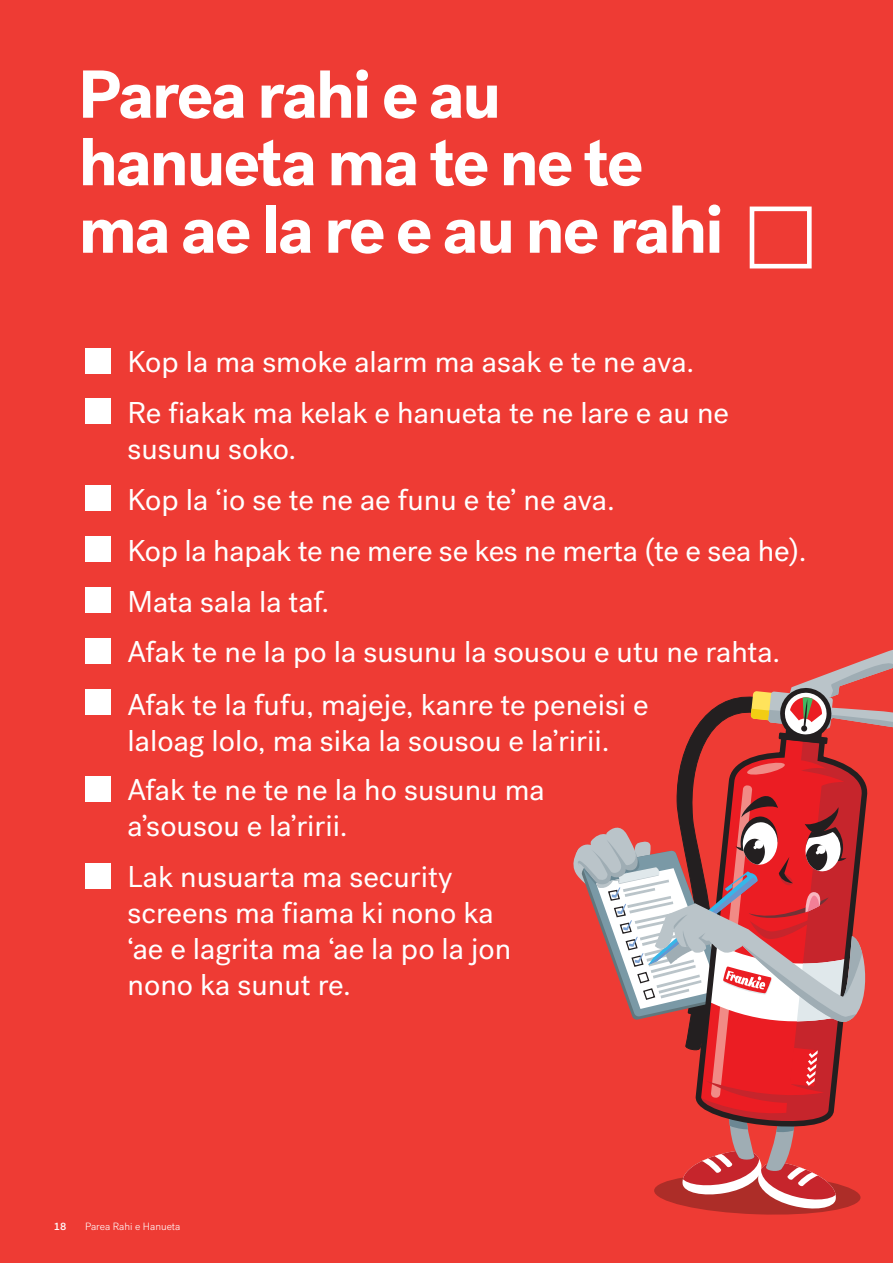
<style>
.page{position:relative;width:893px;height:1263px;background:#ee3b34}
.page>*{position:absolute;margin:0;border:0;box-sizing:border-box;transform-origin:0 0}
.t1{font:700 67.5px/67.5px "Post Grotesk";letter-spacing:-.03em;color:#fff}
.t2{font:30px/36px "Post Grotesk";color:#fff}
.t3{font:300 10.5px "Post Grotesk";color:#fff}
.t4{font:500 10.5px "Post Grotesk";color:#fff}
</style>
<div class="page">
<div style="left:750px;top:207px;width:62px;height:61px;border:5px solid #fff"></div>
<div style="left:85px;top:348px;width:25px;height:25px;background:#fff"></div>
<div style="left:85px;top:399px;width:25px;height:25px;background:#fff"></div>
<div style="left:85px;top:486px;width:25px;height:25px;background:#fff"></div>
<div style="left:85px;top:536px;width:25px;height:26px;background:#fff"></div>
<div style="left:85px;top:587px;width:25px;height:26px;background:#fff"></div>
<div style="left:85px;top:638px;width:25px;height:26px;background:#fff"></div>
<div style="left:85px;top:689px;width:25px;height:25px;background:#fff"></div>
<div style="left:85px;top:776px;width:25px;height:25px;background:#fff"></div>
<div style="left:85px;top:863px;width:25px;height:25px;background:#fff"></div>
<svg style="left:573px;top:650px;width:320px;height:564px"></svg>
<p class="t1" style="left:78px;top:61px;width:647px">Parea rahi e au hanueta ma te ne te ma ae la re e au ne rahi</p>
<p class="t2" style="left:128px;top:344px;width:568px">Kop la ma smoke alarm ma asak e te ne ava.</p>
<p class="t2" style="left:128px;top:395px;width:603px">Re fiakak ma kelak e hanueta te ne lare e au ne susunu soko.</p>
<p class="t2" style="left:128px;top:482px;width:489px">Kop la ‘io se te ne ae funu e te’ ne ava.</p>
<p class="t2" style="left:128px;top:532px;width:680px">Kop la hapak te ne mere se kes ne merta (te e sea he).</p>
<p class="t2" style="left:128px;top:583px;width:203px">Mata sala la taf.</p>
<p class="t2" style="left:128px;top:634px;width:654px">Afak te ne la po la susunu la sousou e utu ne rahta.</p>
<p class="t2" style="left:128px;top:687px;width:523px">Afak te la fufu, majeje, kanre te peneisi e laloag lolo, ma sika la sousou e la’ririi.</p>
<p class="t2" style="left:128px;top:772px;width:419px">Afak te ne te ne la ho susunu ma a’sousou e la’ririi.</p>
<p class="t2" style="left:128px;top:859px;width:385px">Lak nusuarta ma security screens ma fiama ki nono ka ‘ae e lagrita ma ‘ae la po la jon nono ka sunut re.</p>
<p class="t4" style="left:54px;top:1219px;width:14px">18</p>
<p class="t3" style="left:85px;top:1220px;width:97px">Parea Rahi e Hanueta</p>
</div>
